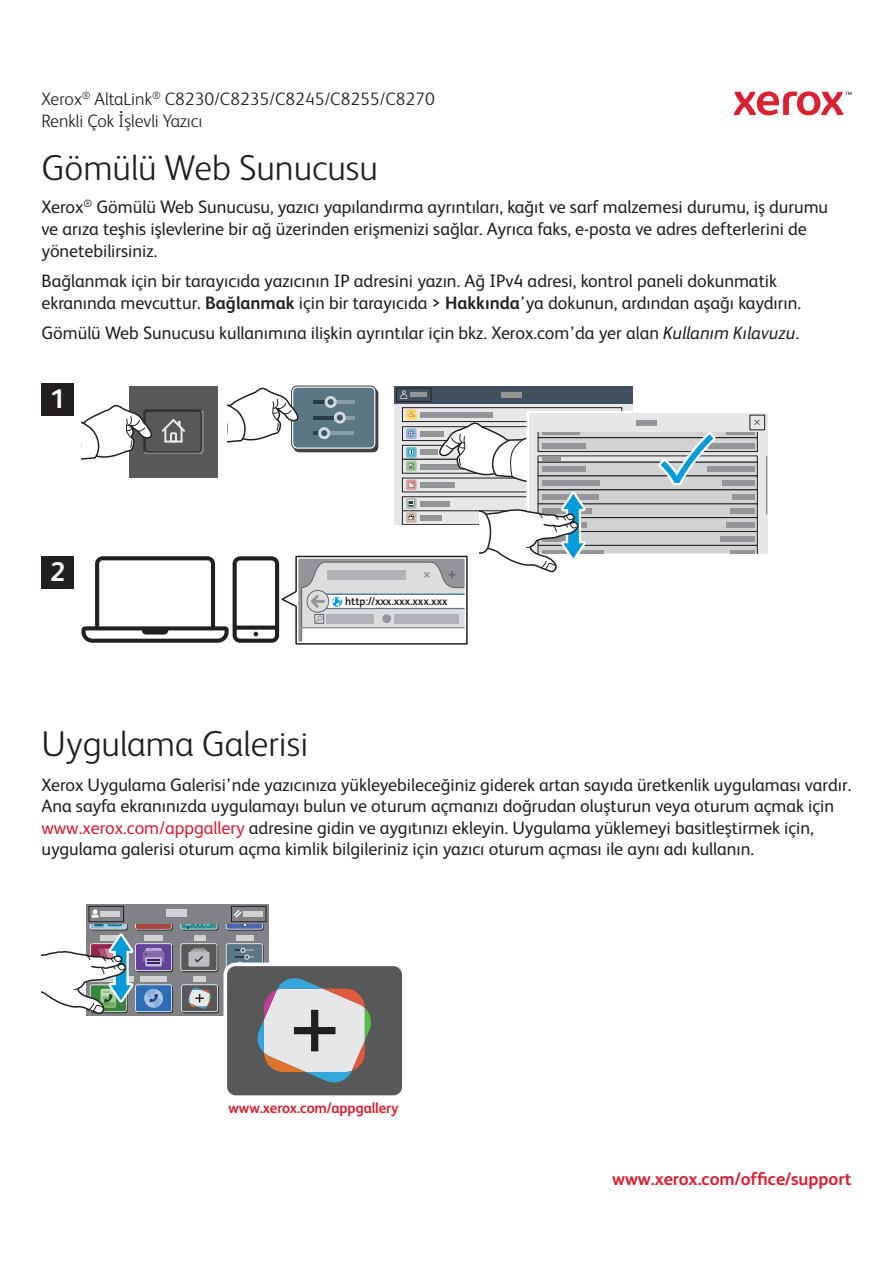
<style>
.page{position:relative;width:893px;height:1263px;background:#fff}
.page>*{position:absolute;margin:0;border:0;box-sizing:border-box;transform-origin:0 0}
.t1{font:300 36px "Xerox Sans";color:#231f20}
.t2{font:700 27px "Xerox Sans";color:#fff}
.t3{font:18px/21.6px "Xerox Sans";color:#231f20}
.t4{font:300 18px/21.6px "Xerox Sans";color:#231f20}
.t5{font:700 18px "Xerox Sans";color:#db1e30}
.t6{font:700 15px "Xerox Sans";letter-spacing:-.005em;color:#db1e30}
.t7{font:700 11.25px "Xerox Sans";color:#231f20;scale:.96 1}
.s1{font-weight:700}
.s2{font-style:italic}
.s3{color:#db1e30}
</style>
<div class="page">
<svg style="left:734px;top:91px;width:117px;height:24px"></svg>
<div style="left:86px;top:904px;width:182px;height:111px;background:#808285"></div>
<div style="left:194px;top:935px;width:12px;height:6px;background:#d1d2d4"></div>
<svg style="left:180px;top:924px;width:38px;height:7px"></svg>
<div style="left:227px;top:944px;width:37px;height:28px;background:#4d4d4f;border-radius:2px"></div>
<svg style="left:226px;top:943px;width:37px;height:28px"></svg>
<div style="left:227px;top:944px;width:35px;height:26px;background:#5c7784;border-radius:2px"></div>
<svg style="left:235px;top:948px;width:18px;height:14px"></svg>
<div style="left:182px;top:985px;width:37px;height:28px;background:#59595a;border-radius:2px"></div>
<svg style="left:181px;top:984px;width:37px;height:28px"></svg>
<div style="left:182px;top:985px;width:35px;height:26px;background:#57585a;border-radius:2px"></div>
<svg style="left:188px;top:987px;width:23px;height:22px"></svg>
<div style="left:193px;top:976px;width:12px;height:6px;background:#d1d2d4"></div>
<div style="left:181px;top:944px;width:37px;height:28px;background:#7a7a7b;border-radius:2px"></div>
<svg style="left:180px;top:943px;width:37px;height:28px"></svg>
<div style="left:181px;top:944px;width:36px;height:26px;background:#57585a;border-radius:2px"></div>
<div style="left:193px;top:948px;width:12px;height:15px;background:#919296;border-radius:2px"></div>
<div style="left:191px;top:950px;width:16px;height:15px;background:#a8a9ad;border-radius:2px"></div>
<div style="left:188px;top:952px;width:21px;height:15px;background:#bcbdc0;border-radius:2px"></div>
<svg style="left:195px;top:956px;width:8px;height:7px"></svg>
<div style="left:236px;top:935px;width:18px;height:6px;background:#d1d2d4"></div>
<div style="left:166px;top:910px;width:21px;height:7px;background:#d1d2d4"></div>
<div style="left:231px;top:906px;width:35px;height:16px;border:1px solid #231f20"></div>
<svg style="left:226px;top:905px;width:38px;height:26px"></svg>
<svg style="left:41px;top:905px;width:132px;height:111px"></svg>
<div style="left:223px;top:962px;width:183px;height:137px;background:#fff;border-radius:12px"></div>
<div style="left:227px;top:966px;width:175px;height:129px;background:#57585a;border-radius:9px"></div>
<svg style="left:227px;top:975px;width:144px;height:110px"></svg>
<div style="left:394px;top:386px;width:239px;height:17px;background:#424f5e"></div>
<svg style="left:81px;top:387px;width:686px;height:258px"></svg>
<div style="left:41px;top:556px;width:33px;height:32px;background:#231f20"></div>
<div style="left:41px;top:383px;width:33px;height:33px;background:#231f20"></div>
<p class="t4" style="left:41px;top:90px;width:395px">Xerox<sup>®</sup> AltaLink<sup>®</sup> C8230/C8235/C8245/C8255/C8270<br>Renkli Çok İşlevli Yazıcı</p>
<h1 class="t1" style="left:41px;top:155px;width:338px">Gömülü Web Sunucusu</h1>
<p class="t3" style="left:41px;top:198px;width:788px">Xerox<sup>®</sup> Gömülü Web Sunucusu, yazıcı yapılandırma ayrıntıları, kağıt ve sarf malzemesi durumu, iş durumu ve arıza teşhis işlevlerine bir ağ üzerinden erişmenizi sağlar. Ayrıca faks, e-posta ve adres defterlerini de yönetebilirsiniz.</p>
<p class="t3" style="left:41px;top:272px;width:761px">Bağlanmak için bir tarayıcıda yazıcının IP adresini yazın. Ağ IPv4 adresi, kontrol paneli dokunmatik ekranında mevcuttur. <span class="s1">Bağlanmak</span> için bir tarayıcıda &gt; <span class="s1">Hakkında</span>’ya dokunun, ardından aşağı kaydırın.</p>
<p class="t3" style="left:41px;top:324px;width:759px">Gömülü Web Sunucusu kullanımına ilişkin ayrıntılar için bkz. Xerox.com’da yer alan <span class="s2">Kullanım Kılavuzu</span>.</p>
<h2 class="t2" style="left:50px;top:386px;width:17px">1</h2>
<h2 class="t2" style="left:50px;top:559px;width:17px">2</h2>
<p class="t7" style="left:345px;top:596px;width:108px">http://xxx.xxx.xxx.xxx</p>
<h1 class="t1" style="left:41px;top:731px;width:268px">Uygulama Galerisi</h1>
<p class="t3" style="left:41px;top:776px;width:811px">Xerox Uygulama Galerisi’nde yazıcınıza yükleyebileceğiniz giderek artan sayıda üretkenlik uygulaması vardır.<br>Ana sayfa ekranınızda uygulamayı bulun ve oturum açmanızı doğrudan oluşturun veya oturum açmak için <span class="s3">www.xerox.com/appgallery</span> adresine gidin ve aygıtınızı ekleyin. Uygulama yüklemeyi basitleştirmek için, uygulama galerisi oturum açma kimlik bilgileriniz için yazıcı oturum açması ile aynı adı kullanın.</p>
<p class="t6" style="left:229px;top:1100px;width:172px">www.xerox.com/appgallery</p>
<p class="t5" style="left:612px;top:1171px;width:241px">www.xerox.com/office/support</p>
</div>
